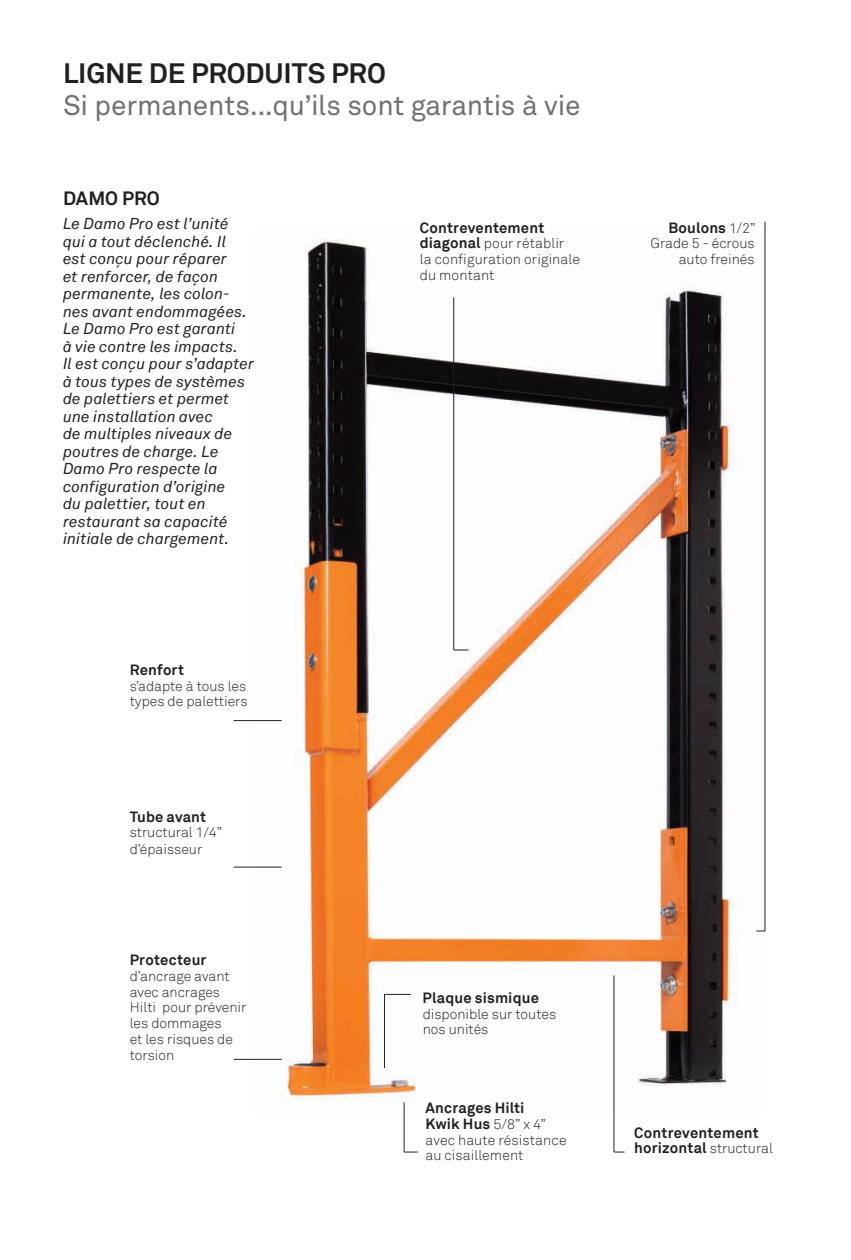
<style>
.page{position:relative;width:851px;height:1260px;background:#fff}
.page>*{position:absolute;margin:0;border:0;box-sizing:border-box;transform-origin:0 0}
.t1{font:28px "Akkurat";letter-spacing:-.01em;color:#717074}
.t2{font:700 28px "Akkurat";letter-spacing:-.01em;color:#231f20}
.t3{font:700 19.25px "Akkurat";color:#231f20}
.Regular_Text_Boxes{font:italic 15.75px/17.5px "Akkurat";letter-spacing:.005em;color:#231f20}
.t4{font:700 14.88px/15.8px "Akkurat";letter-spacing:.01em;color:#231f20}
.t5{font:300 14px/15.8px "Akkurat";color:#231f20}
.s1{font-weight:700;font-size:14.88px}
.s2{font-weight:300;font-size:14px}
</style>
<div class="page">
<img style="left:256px;top:238px;width:508px;height:876px">
<hr style="left:613px;top:975px;width:1px;height:177px;background:#231f20">
<svg style="left:404px;top:1152px;width:14px;height:1px"></svg>
<hr style="left:404px;top:1102px;width:1px;height:50px;background:#231f20">
<svg style="left:385px;top:994px;width:26px;height:1px"></svg>
<hr style="left:384px;top:994px;width:1px;height:74px;background:#231f20">
<hr style="left:234px;top:720px;width:48px;height:1px;background:#231f20">
<hr style="left:234px;top:867px;width:48px;height:1px;background:#231f20">
<hr style="left:234px;top:1059px;width:48px;height:1px;background:#231f20">
<svg style="left:453px;top:650px;width:15px;height:1px"></svg>
<hr style="left:453px;top:297px;width:1px;height:353px;background:#231f20">
<hr style="left:764px;top:222px;width:1px;height:709px;background:#231f20">
<p class="t2" style="left:63px;top:56px;width:324px">LIGNE DE PRODUITS PRO</p>
<p class="t1" style="left:63px;top:89px;width:519px">Si permanents...qu’ils sont garantis à vie</p>
<p class="t3" style="left:63px;top:186px;width:98px">DAMO PRO</p>
<p class="Regular_Text_Boxes" style="left:63px;top:216px;width:192px">Le Damo Pro est l’unité qui a tout déclenché. Il<br>est conçu pour réparer<br>et renforcer, de façon permanente, les colon&shy;nes avant endommagées.<br>Le Damo Pro est garanti<br>à vie contre les impacts.<br>Il est conçu pour s’adapter à tous types de systèmes de palettiers et permet une installation avec<br>de multiples niveaux de poutres de charge. Le<br>Damo Pro respecte la configuration d’origine<br>du palettier, tout en restaurant sa capacité initiale de chargement.</p>
<p class="t4" style="left:130px;top:662px;width:56px">Renfort</p>
<p class="t5" style="left:130px;top:678px;width:119px">s’adapte à tous les types de palettiers</p>
<p class="t4" style="left:130px;top:809px;width:78px">Tube avant</p>
<p class="t5" style="left:130px;top:824px;width:94px;line-height:16.8px">structural 1/4” d’épaisseur</p>
<p class="t4" style="left:130px;top:952px;width:78px">Protecteur</p>
<p class="t5" style="left:130px;top:969px;width:118px">d’ancrage avant avec ancrages<br>Hilti pour prévenir les dommages<br>et les risques de torsion</p>
<p class="t4" style="left:420px;top:220px;width:126px">Contreventement</p>
<p class="t5" style="left:420px;top:236px;width:161px"><span class="s1">diagonal</span> pour rétablir<br>la configuration originale du montant</p>
<p class="t4" style="left:422px;top:990px;width:118px">Plaque sismique</p>
<p class="t5" style="left:422px;top:1006px;width:135px">disponible sur toutes nos unités</p>
<p class="t4" style="left:425px;top:1100px;width:122px">Ancrages Hilti<br>Kwik Hus <span class="s2">5/8” x 4”</span></p>
<p class="t5" style="left:425px;top:1132px;width:143px">avec haute résistance au cisaillement</p>
<p class="t4" style="left:668px;top:220px;width:88px">Boulons <span class="s2">1/2”</span></p>
<p class="t5" style="left:650px;top:236px;width:106px;text-align:right">Grade 5 - écrous auto freinés</p>
<p class="t4" style="left:634px;top:1125px;width:140px">Contreventement horizontal <span class="s2">structural</span></p>
</div>
